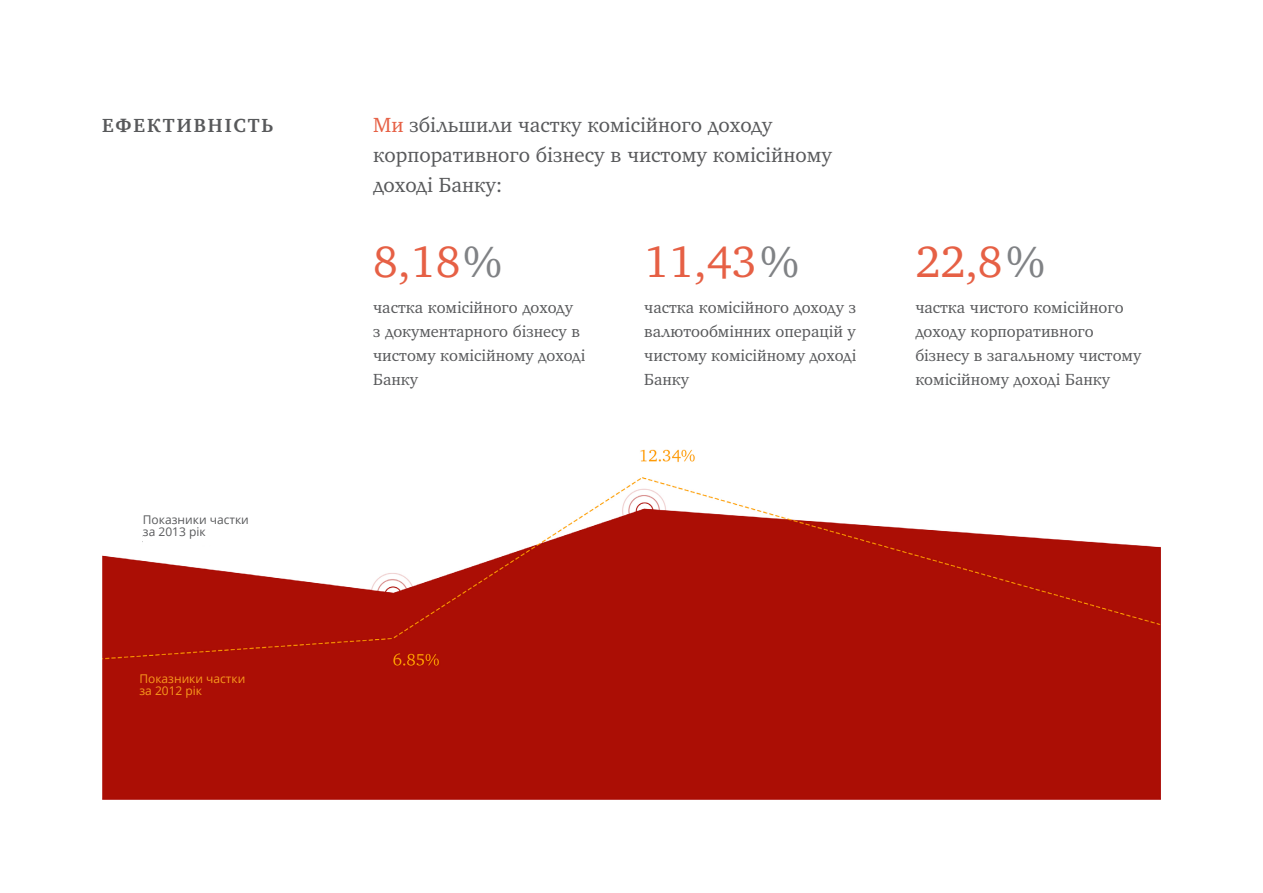
<style>
.page{position:relative;width:1263px;height:893px;background:#fff}
.page>*{position:absolute;margin:0;border:0;box-sizing:border-box;transform-origin:0 0}
.t1{font:45px "Khartiya";color:#e66045}
.t2{font:21px/30px "Khartiya";color:#58595b}
.t3{font:700 19.5px "Khartiya";letter-spacing:.1em;color:#58595b}
.t4{font:16.5px/24px "Khartiya";color:#58595b}
.t5{font:12px/12px "Open Sans";color:#58595b}
.t6{font:12px/12px "Open Sans";color:#f89a1c}
.s1{color:#e66045}
.s2{color:#808285}
</style>
<div class="page">
<img style="left:102px;top:449px;width:1059px;height:350px">
<div style="left:143px;top:514px;width:171px;height:31px;background:#fff"></div>
<div style="left:139px;top:674px;width:171px;height:37px;background:#ab0e05"></div>
<p class="t3" style="left:102px;top:113px;width:173px">ЕФЕКТИВНІСТЬ</p>
<p class="t5" style="left:143px;top:513px;width:107px">Показники частки за 2013 рік</p>
<p class="t6" style="left:139px;top:672px;width:107px">Показники частки за 2012 рік</p>
<p class="t2" style="left:373px;top:110px;width:460px"><span class="s1">Ми</span> збільшили частку комісійного доходу корпоративного бізнесу в чистому комісійному доході Банку:</p>
<h1 class="t1" style="left:373px;top:234px;width:130px">8,18<span class="s2">%</span></h1>
<p class="t4" style="left:373px;top:296px;width:214px">частка комісійного доходу<br>з документарного бізнесу в чистому комісійному доході<br>Банку</p>
<h1 class="t1" style="left:644px;top:234px;width:156px">11,43<span class="s2">%</span></h1>
<p class="t4" style="left:644px;top:296px;width:214px;text-align:justify">частка комісійного доходу з валютообмінних операцій у чистому комісійному доході Банку</p>
<h1 class="t1" style="left:915px;top:234px;width:131px">22,8<span class="s2">%</span></h1>
<p class="t4" style="left:915px;top:296px;width:227px">частка чистого комісійного доходу корпоративного бізнесу в загальному чистому комісійному доході Банку</p>
</div>
